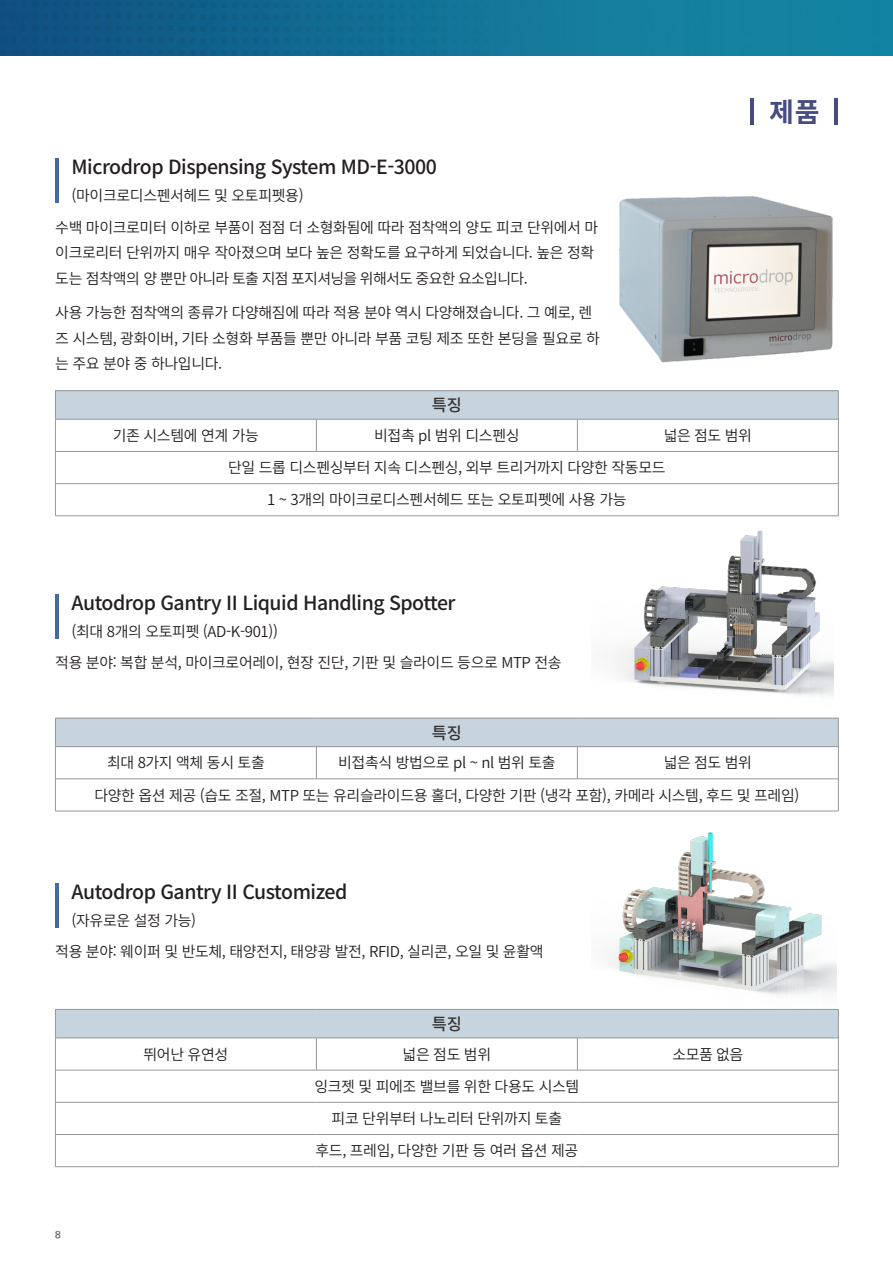
<style>
.page{position:relative;width:893px;height:1263px;background:#fff}
.page>*{position:absolute;margin:0;border:0;box-sizing:border-box;transform-origin:0 0}
.t1{font:700 27px "Noto Sans CJ Kkr";color:#2f3570}
.t2{font:500 19.5px "Noto Sans CJ Kkr";letter-spacing:-.025em;color:#231f20}
.t3{font:500 16.5px "Noto Sans CJ Kkr";color:#333334}
.t4{font:600 15px/25.5px "Noto Sans CJ Kkr";letter-spacing:-.025em;color:#231f20}
.t5{font:700 9.75px "Nanum Barun Gothic";color:#67696b}
</style>
<div class="page">
<div style="left:573px;top:0;width:320px;height:55px;background:#1482a0"></div>
<svg style="left:0;top:0;width:573px;height:55px;background:#11658e"></svg>
<div style="left:55px;top:391px;width:783px;height:28px;background:#c8d4dd"></div>
<hr style="left:55px;top:390px;width:261px;height:1px;background:#95979a">
<svg style="left:55px;top:391px;width:1px;height:28px"></svg>
<hr style="left:316px;top:390px;width:261px;height:1px;background:#95979a">
<hr style="left:577px;top:390px;width:261px;height:1px;background:#95979a">
<svg style="left:838px;top:391px;width:1px;height:28px"></svg>
<hr style="left:55px;top:419px;width:261px;height:1px;background:#95979a">
<hr style="left:55px;top:419px;width:1px;height:32px;background:#95979a">
<hr style="left:316px;top:419px;width:261px;height:1px;background:#95979a">
<hr style="left:316px;top:419px;width:1px;height:32px;background:#95979a">
<hr style="left:577px;top:419px;width:261px;height:1px;background:#95979a">
<hr style="left:577px;top:419px;width:1px;height:32px;background:#95979a">
<hr style="left:838px;top:419px;width:1px;height:32px;background:#95979a">
<hr style="left:55px;top:451px;width:261px;height:1px;background:#95979a">
<hr style="left:55px;top:452px;width:1px;height:31px;background:#95979a">
<hr style="left:316px;top:451px;width:261px;height:1px;background:#95979a">
<hr style="left:577px;top:451px;width:261px;height:1px;background:#95979a">
<hr style="left:838px;top:452px;width:1px;height:31px;background:#95979a">
<hr style="left:55px;top:483px;width:261px;height:1px;background:#95979a">
<hr style="left:55px;top:484px;width:1px;height:32px;background:#95979a">
<hr style="left:316px;top:483px;width:261px;height:1px;background:#95979a">
<hr style="left:577px;top:483px;width:261px;height:1px;background:#95979a">
<hr style="left:838px;top:484px;width:1px;height:32px;background:#95979a">
<hr style="left:55px;top:515px;width:261px;height:1px;background:#95979a">
<hr style="left:316px;top:515px;width:261px;height:1px;background:#95979a">
<hr style="left:577px;top:515px;width:261px;height:1px;background:#95979a">
<div style="left:55px;top:718px;width:783px;height:29px;background:#c8d4dd"></div>
<hr style="left:55px;top:718px;width:261px;height:1px;background:#95979a">
<svg style="left:55px;top:718px;width:1px;height:28px"></svg>
<hr style="left:316px;top:718px;width:261px;height:1px;background:#95979a">
<hr style="left:577px;top:718px;width:261px;height:1px;background:#95979a">
<svg style="left:838px;top:718px;width:1px;height:28px"></svg>
<hr style="left:55px;top:746px;width:261px;height:1px;background:#95979a">
<hr style="left:55px;top:747px;width:1px;height:32px;background:#95979a">
<hr style="left:316px;top:746px;width:261px;height:1px;background:#95979a">
<hr style="left:316px;top:747px;width:1px;height:32px;background:#95979a">
<hr style="left:577px;top:746px;width:261px;height:1px;background:#95979a">
<hr style="left:577px;top:747px;width:1px;height:32px;background:#95979a">
<hr style="left:838px;top:747px;width:1px;height:32px;background:#95979a">
<hr style="left:55px;top:778px;width:261px;height:1px;background:#95979a">
<hr style="left:55px;top:779px;width:1px;height:32px;background:#95979a">
<hr style="left:316px;top:778px;width:261px;height:1px;background:#95979a">
<hr style="left:577px;top:778px;width:261px;height:1px;background:#95979a">
<hr style="left:838px;top:779px;width:1px;height:32px;background:#95979a">
<hr style="left:55px;top:811px;width:261px;height:1px;background:#95979a">
<hr style="left:316px;top:811px;width:261px;height:1px;background:#95979a">
<hr style="left:577px;top:811px;width:261px;height:1px;background:#95979a">
<div style="left:55px;top:1009px;width:783px;height:29px;background:#c8d4dd"></div>
<hr style="left:55px;top:1009px;width:261px;height:1px;background:#95979a">
<svg style="left:55px;top:1009px;width:1px;height:29px"></svg>
<hr style="left:316px;top:1009px;width:261px;height:1px;background:#95979a">
<hr style="left:577px;top:1009px;width:261px;height:1px;background:#95979a">
<svg style="left:838px;top:1009px;width:1px;height:29px"></svg>
<hr style="left:55px;top:1038px;width:261px;height:1px;background:#95979a">
<hr style="left:55px;top:1038px;width:1px;height:32px;background:#95979a">
<hr style="left:316px;top:1038px;width:261px;height:1px;background:#95979a">
<hr style="left:316px;top:1038px;width:1px;height:32px;background:#95979a">
<hr style="left:577px;top:1038px;width:261px;height:1px;background:#95979a">
<hr style="left:577px;top:1038px;width:1px;height:32px;background:#95979a">
<hr style="left:838px;top:1038px;width:1px;height:32px;background:#95979a">
<hr style="left:55px;top:1070px;width:261px;height:1px;background:#95979a">
<hr style="left:55px;top:1070px;width:1px;height:32px;background:#95979a">
<hr style="left:316px;top:1070px;width:261px;height:1px;background:#95979a">
<hr style="left:577px;top:1070px;width:261px;height:1px;background:#95979a">
<hr style="left:838px;top:1070px;width:1px;height:32px;background:#95979a">
<hr style="left:55px;top:1102px;width:261px;height:1px;background:#95979a">
<hr style="left:55px;top:1102px;width:1px;height:32px;background:#95979a">
<hr style="left:316px;top:1102px;width:261px;height:1px;background:#95979a">
<hr style="left:577px;top:1102px;width:261px;height:1px;background:#95979a">
<hr style="left:838px;top:1102px;width:1px;height:32px;background:#95979a">
<hr style="left:55px;top:1134px;width:261px;height:1px;background:#95979a">
<hr style="left:55px;top:1135px;width:1px;height:31px;background:#95979a">
<hr style="left:316px;top:1134px;width:261px;height:1px;background:#95979a">
<hr style="left:577px;top:1134px;width:261px;height:1px;background:#95979a">
<hr style="left:838px;top:1135px;width:1px;height:31px;background:#95979a">
<hr style="left:55px;top:1166px;width:261px;height:1px;background:#95979a">
<hr style="left:316px;top:1166px;width:261px;height:1px;background:#95979a">
<hr style="left:577px;top:1166px;width:261px;height:1px;background:#95979a">
<hr style="left:834px;top:98px;width:4px;height:27px;background:#464b80">
<hr style="left:750px;top:98px;width:4px;height:27px;background:#464b80">
<hr style="left:55px;top:159px;width:4px;height:44px;background:#466a9f">
<hr style="left:55px;top:594px;width:4px;height:45px;background:#466a9f">
<hr style="left:55px;top:883px;width:4px;height:45px;background:#466a9f">
<img style="left:619px;top:196px;width:214px;height:167px">
<img style="left:591px;top:515px;width:243px;height:233px">
<img style="left:591px;top:810px;width:246px;height:199px">
<p class="t2" style="left:72px;top:156px;width:367px">Microdrop Dispensing System MD-E-3000</p>
<p class="t4" style="left:72px;top:183px;width:234px">(마이크로디스펜서헤드 및 오토피펫용)</p>
<p class="t4" style="left:55px;top:215px;width:545px">수백 마이크로미터 이하로 부품이 점점 더 소형화됨에 따라 점착액의 양도 피코 단위에서 마 이크로리터 단위까지 매우 작아졌으며 보다 높은 정확도를 요구하게 되었습니다. 높은 정확 도는 점착액의 양 뿐만 아니라 토출 지점 포지셔닝을 위해서도 중요한 요소입니다.</p>
<p class="t4" style="left:55px;top:300px;width:546px">사용 가능한 점착액의 종류가 다양해짐에 따라 적용 분야 역시 다양해졌습니다. 그 예로, 렌 즈 시스템, 광화이버, 기타 소형화 부품들 뿐만 아니라 부품 코팅 제조 또한 본딩을 필요로 하 는 주요 분야 중 하나입니다.</p>
<p class="t3" style="left:432px;top:396px;width:31px">특징</p>
<p class="t4" style="left:113px;top:423px;width:148px">기존 시스템에 연계 가능</p>
<p class="t4" style="left:374px;top:423px;width:147px">비접촉 pl 범위 디스펜싱</p>
<p class="t4" style="left:664px;top:423px;width:90px">넓은 점도 범위</p>
<p class="t4" style="left:228px;top:455px;width:439px">단일 드롭 디스펜싱부터 지속 디스펜싱, 외부 트리거까지 다양한 작동모드</p>
<p class="t4" style="left:267px;top:487px;width:361px">1 ~ 3개의 마이크로디스펜서헤드 또는 오토피펫에 사용 가능</p>
<h1 class="t1" style="left:770px;top:97px;width:51px">제품</h1>
<p class="t2" style="left:72px;top:592px;width:385px">Autodrop Gantry II Liquid Handling Spotter</p>
<p class="t4" style="left:72px;top:619px;width:208px">(최대 8개의 오토피펫 (AD-K-901))</p>
<p class="t4" style="left:55px;top:650px;width:508px">적용 분야: 복합 분석, 마이크로어레이, 현장 진단, 기판 및 슬라이드 등으로 MTP 전송</p>
<p class="t3" style="left:432px;top:723px;width:31px">특징</p>
<p class="t4" style="left:107px;top:750px;width:159px">최대 8가지 액체 동시 토출</p>
<p class="t4" style="left:338px;top:750px;width:219px">비접촉식 방법으로 pl ~ nl 범위 토출</p>
<p class="t4" style="left:664px;top:750px;width:90px">넓은 점도 범위</p>
<p class="t4" style="left:94px;top:783px;width:706px">다양한 옵션 제공 (습도 조절, MTP 또는 유리슬라이드용 홀더, 다양한 기판 (냉각 포함), 카메라 시스템, 후드 및 프레임)</p>
<p class="t2" style="left:72px;top:881px;width:277px">Autodrop Gantry II Customized</p>
<p class="t4" style="left:72px;top:908px;width:126px">(자유로운 설정 가능)</p>
<p class="t4" style="left:55px;top:939px;width:490px">적용 분야: 웨이퍼 및 반도체, 태양전지, 태양광 발전, RFID, 실리콘, 오일 및 윤활액</p>
<p class="t3" style="left:432px;top:1014px;width:31px">특징</p>
<p class="t5" style="left:55px;top:1230px;width:7px">8</p>
<p class="t4" style="left:144px;top:1042px;width:86px">뛰어난 유연성</p>
<p class="t4" style="left:403px;top:1042px;width:90px">넓은 점도 범위</p>
<p class="t4" style="left:672px;top:1042px;width:72px">소모품 없음</p>
<p class="t4" style="left:314px;top:1074px;width:266px">잉크젯 및 피에조 밸브를 위한 다용도 시스템</p>
<p class="t4" style="left:332px;top:1106px;width:232px">피코 단위부터 나노리터 단위까지 토출</p>
<p class="t4" style="left:315px;top:1138px;width:264px">후드, 프레임, 다양한 기판 등 여러 옵션 제공</p>
</div>
